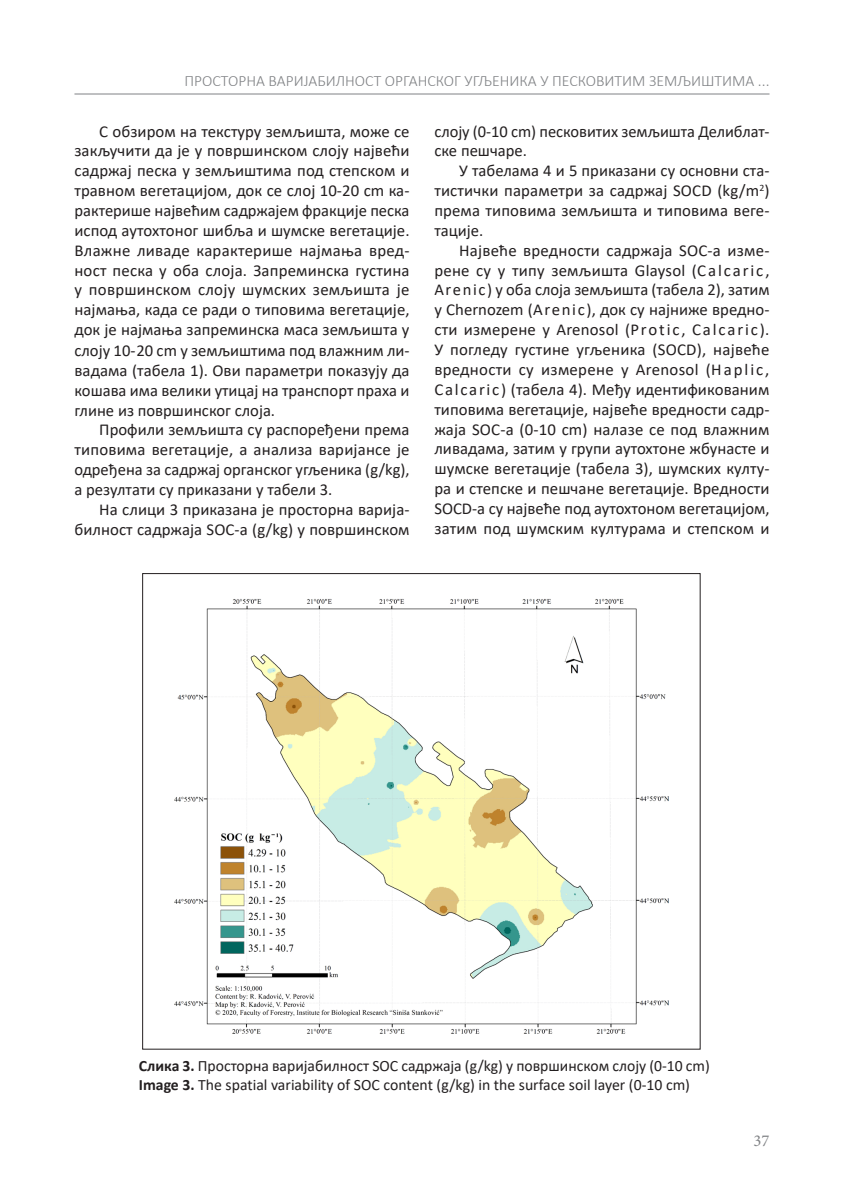
<style>
.page{position:relative;width:844px;height:1191px;background:#fff}
.page>*{position:absolute;margin:0;border:0;box-sizing:border-box;transform-origin:0 0}
.t1{font:16.62px/19.9px "Calibri";color:#231f20;text-align:justify}
.t2{font:16.62px "Minion Pro";color:#808285}
.slike_naslov_tabele{font:15.75px "Calibri";color:#231f20}
.t3{font:300 15.75px "Calibri";color:#808285}
.s1{font-weight:700}
</style>
<div class="page">
<hr style="left:74px;top:94px;width:695px;height:1px;background:#808285">
<img style="left:174px;top:598px;width:494px;height:436px">
<p class="t3" style="left:184px;top:71px;width:586px">ПРОСТОРНА ВАРИЈАБИЛНОСТ ОРГАНСКОГ УГЉЕНИКА У ПЕСКОВИТИМ ЗЕМЉИШТИМА ...</p>
<p class="t1" style="left:74px;top:121px;width:336px;text-indent:25px">С обзиром на текстуру земљишта, може се закључити да је у површинском слоју највећи садржај песка у земљиштима под степском и травном вегетацијом, док се слој 10-20 cm ка&shy;рактерише највећим садржајем фракције песка испод аутохтоног шибља и шумске вегетације.<br>Влажне ливаде карактерише најмања вред&shy;ност песка у оба слоја. Запреминска густина у површинском слоју шумских земљишта је најмања, када се ради о типовима вегетације, док је најмања запреминска маса земљишта у слоју 10-20 cm у земљиштима под влажним ли&shy;вадама (табела 1). Ови параметри показују да кошавa има велики утицај на транспорт праха и глине из површинског слоја.</p>
<p class="t1" style="left:74px;top:419px;width:336px;text-indent:25px">Профили земљишта су распоређени према типовима вегетације, а анализа варијансе је одређена за садржај органског угљеника (g/kg), а резултати су приказани у табели 3.</p>
<p class="t1" style="left:74px;top:499px;width:336px;text-align:right">На слици 3 приказана је просторна варија&shy;билност садржаја SOC-а (g/kg) у површинском</p>
<p class="t1" style="left:434px;top:121px;width:336px">слоју (0-10 cm) песковитих земљишта Делиблат&shy;ске пешчаре.</p>
<p class="t1" style="left:434px;top:160px;width:336px;text-indent:25px">У табелама 4 и 5 приказани су основни ста&shy;тистички параметри за садржај SOCD (kg/m<sup>2</sup>) према типовима земљишта и типовима веге&shy;тације.</p>
<p class="t1" style="left:434px;top:240px;width:336px;text-indent:25px">Највеће вредности садржаја SOC-a изме&shy;рене су у типу земљишта Glaysol (Calcaric, Arenic) у оба слоја земљишта (табела 2), затим у Chernozem (Arenic), док су најниже вредно&shy;сти измерене у Arenosol (Protic, Calcaric).<br>У погледу густине угљеника (SOCD), највеће вредности су измерене у Arenosol (Haplic, Calcaric) (табела 4). Међу идентификованим типовима вегетације, највеће вредности садр&shy;жаја SOC-а (0-10 cm) налазе се под влажним ливадама, затим у групи аутохтоне жбунасте и шумске вегетације (табела 3), шумских култу&shy;ра и степске и пешчане вегетације. Вредности SOCD-а су највеће под аутохтоном вегетацијом, затим под шумским културама и степском и</p>
<p class="slike_naslov_tabele" style="left:139px;top:1055px;width:572px"><span class="s1">Слика 3.</span> Просторна варијабилност SOC садржаја (g/kg) у површинском слоју (0-10 cm)</p>
<p class="slike_naslov_tabele" style="left:139px;top:1073px;width:552px"><span class="s1">Image 3.</span> The spatial variability of SOC content (g/kg) in the surface soil layer (0-10 cm)</p>
<p class="t2" style="left:753px;top:1129px;width:17px">37</p>
</div>
